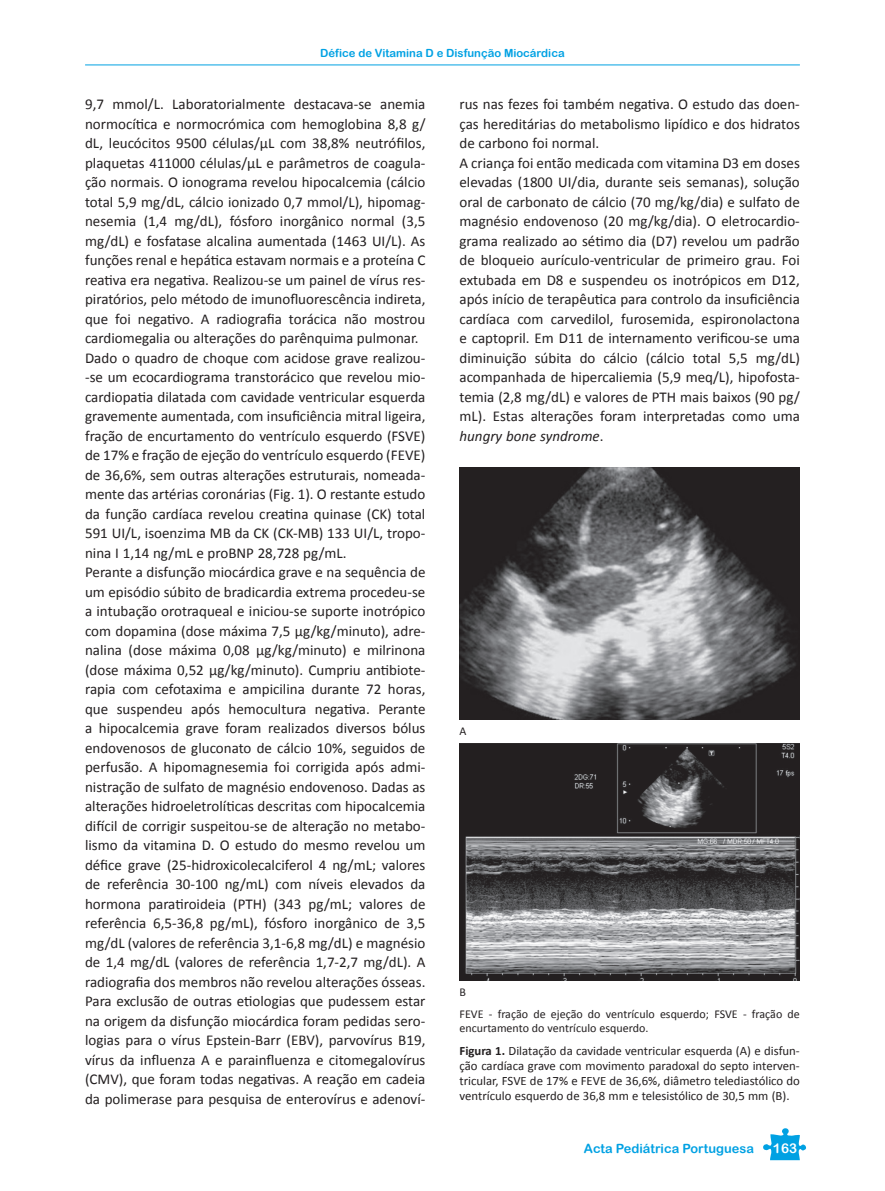
<style>
.page{position:relative;width:885px;height:1191px;background:#fff}
.page>*{position:absolute;margin:0;border:0;box-sizing:border-box;transform-origin:0 0}
.t1{font:15px/19.5px "Calibri";color:#231f20}
.t2{font:13.5px "Arial Rounded MT Bold";color:#fff}
.t3{font:12.75px/15px "Calibri";color:#231f20;text-align:justify}
.t4{font:12.75px "Arial Rounded MT Bold";color:#00a1e3}
.t5{font:12px/13.5px "Calibri";color:#231f20}
.t6{font:11.25px "Arial Rounded MT Bold";color:#00a1e3}
.s1{font-style:italic}
.s2{font-weight:700}
</style>
<div class="page">
<hr style="left:85px;top:65px;width:714px;height:1px;background:#00a1e3">
<svg style="left:763px;top:1128px;width:43px;height:32px"></svg>
<img style="left:459px;top:468px;width:340px;height:251px">
<img style="left:459px;top:743px;width:340px;height:237px">
<p class="t6" style="left:320px;top:46px;width:246px">Défice de Vitamina D e Disfunção Miocárdica</p>
<p class="t1" style="left:85px;top:94px;width:342px">9,7 mmol/L. Laboratorialmente destacava-se anemia normocítica e normocrómica com hemoglobina 8,8 g/ dL, leucócitos 9500 células/µL com 38,8% neutrófilos, plaquetas 411000 células/µL e parâmetros de coagula&shy;ção normais. O ionograma revelou hipocalcemia (cálcio total 5,9 mg/dL, cálcio ionizado 0,7 mmol/L), hipomag&shy;nesemia (1,4 mg/dL), fósforo inorgânico normal (3,5 mg/dL) e fosfatase alcalina aumentada (1463 UI/L). As funções renal e hepática estavam normais e a proteína C reativa era negativa. Realizou-se um painel de vírus res&shy;piratórios, pelo método de imunofluorescência indireta, que foi negativo. A radiografia torácica não mostrou cardiomegalia ou alterações do parênquima pulmonar.<br>Dado o quadro de choque com acidose grave realizou--se um ecocardiograma transtorácico que revelou mio&shy;cardiopatia dilatada com cavidade ventricular esquerda gravemente aumentada, com insuficiência mitral ligeira, fração de encurtamento do ventrículo esquerdo (FSVE) de 17% e fração de ejeção do ventrículo esquerdo (FEVE) de 36,6%, sem outras alterações estruturais, nomeada&shy;mente das artérias coronárias (Fig. 1). O restante estudo da função cardíaca revelou creatina quinase (CK) total 591 UI/L, isoenzima MB da CK (CK-MB) 133 UI/L, tropo&shy;nina I 1,14 ng/mL e proBNP 28,728 pg/mL.<br>Perante a disfunção miocárdica grave e na sequência de um episódio súbito de bradicardia extrema procedeu-se a intubação orotraqueal e iniciou-se suporte inotrópico com dopamina (dose máxima 7,5 µg/kg/minuto), adre&shy;nalina (dose máxima 0,08 µg/kg/minuto) e milrinona (dose máxima 0,52 µg/kg/minuto). Cumpriu antibiote&shy;rapia com cefotaxima e ampicilina durante 72 horas, que suspendeu após hemocultura negativa. Perante a hipocalcemia grave foram realizados diversos bólus endovenosos de gluconato de cálcio 10%, seguidos de perfusão. A hipomagnesemia foi corrigida após admi&shy;nistração de sulfato de magnésio endovenoso. Dadas as alterações hidroeletrolíticas descritas com hipocalcemia difícil de corrigir suspeitou-se de alteração no metabo&shy;lismo da vitamina D. O estudo do mesmo revelou um défice grave (25-hidroxicolecalciferol 4 ng/mL; valores de referência 30-100 ng/mL) com níveis elevados da hormona paratiroideia (PTH) (343 pg/mL; valores de referência 6,5-36,8 pg/mL), fósforo inorgânico de 3,5 mg/dL (valores de referência 3,1-6,8 mg/dL) e magnésio de 1,4 mg/dL (valores de referência 1,7-2,7 mg/dL). A radiografia dos membros não revelou alterações ósseas.<br>Para exclusão de outras etiologias que pudessem estar na origem da disfunção miocárdica foram pedidas sero&shy;logias para o vírus Epstein-Barr (EBV), parvovírus B19, vírus da influenza A e parainfluenza e citomegalovírus (CMV), que foram todas negativas. A reação em cadeia da polimerase para pesquisa de enterovírus e adenoví-</p>
<p class="t1" style="left:459px;top:94px;width:342px">rus nas fezes foi também negativa. O estudo das doen&shy;ças hereditárias do metabolismo lipídico e dos hidratos de carbono foi normal.<br>A criança foi então medicada com vitamina D3 em doses elevadas (1800 UI/dia, durante seis semanas), solução oral de carbonato de cálcio (70 mg/kg/dia) e sulfato de magnésio endovenoso (20 mg/kg/dia). O eletrocardio&shy;grama realizado ao sétimo dia (D7) revelou um padrão de bloqueio aurículo-ventricular de primeiro grau. Foi extubada em D8 e suspendeu os inotrópicos em D12, após início de terapêutica para controlo da insuficiência cardíaca com carvedilol, furosemida, espironolactona e captopril. Em D11 de internamento verificou-se uma diminuição súbita do cálcio (cálcio total 5,5 mg/dL) acompanhada de hipercaliemia (5,9 meq/L), hipofosta&shy;temia (2,8 mg/dL) e valores de PTH mais baixos (90 pg/ mL). Estas alterações foram interpretadas como uma <span class="s1">hungry bone syndrome</span>.</p>
<p class="t5" style="left:459px;top:723px;width:8px">A</p>
<p class="t5" style="left:459px;top:984px;width:8px">B</p>
<p class="t5" style="left:459px;top:1007px;width:342px">FEVE - fração de ejeção do ventrículo esquerdo; FSVE - fração de encurtamento do ventrículo esquerdo.</p>
<p class="t3" style="left:459px;top:1042px;width:342px"><span class="s2">Figura 1.</span> Dilatação da cavidade ventricular esquerda (A) e disfun&shy;ção cardíaca grave com movimento paradoxal do septo interven&shy;tricular, FSVE de 17% e FEVE de 36,6%, diâmetro telediastólico do ventrículo esquerdo de 36,8 mm e telesistólico de 30,5 mm (B).</p>
<p class="t4" style="left:584px;top:1141px;width:171px">Acta Pediátrica Portuguesa</p>
<p class="t2" style="left:772px;top:1139px;width:26px">163</p>
</div>
